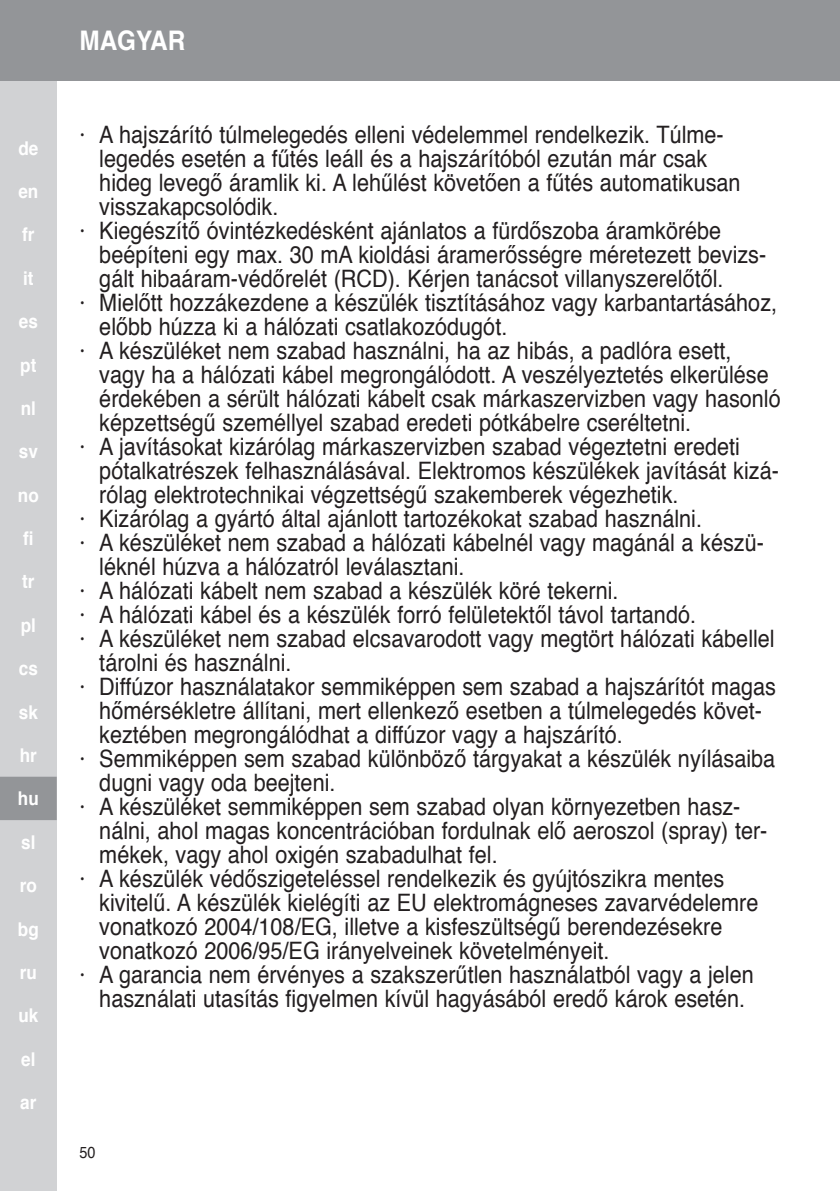
<style>
.page{position:relative;width:840px;height:1191px;background:#fff}
.page>*{position:absolute;margin:0;border:0;box-sizing:border-box;transform-origin:0 0}
.t1{font:700 27px "Helvetica";color:#fff;scale:.9 1}
.t2{font:24px "Helvetica";color:#231f20;scale:.9 1}
.t3{font:700 19px "Helvetica";color:#fff;scale:.9 1}
.t4{font:16px "Helvetica";color:#231f20;scale:.9 1}
</style>
<div class="page">
<div style="left:0;top:0;width:57px;height:1191px;background:#d1d2d4"></div>
<div style="left:0;top:0;width:839px;height:80px;background:#939598"></div>
<div style="left:0;top:776px;width:57px;height:44px;background:#939598"></div>
<p class="t3" style="left:18px;top:132px;width:24px">de</p>
<p class="t3" style="left:18px;top:176px;width:24px">en</p>
<p class="t3" style="left:22px;top:219px;width:15px">fr</p>
<p class="t3" style="left:23px;top:263px;width:13px">it</p>
<p class="t3" style="left:19px;top:306px;width:23px">es</p>
<p class="t3" style="left:20px;top:349px;width:19px">pt</p>
<p class="t3" style="left:21px;top:393px;width:18px">nl</p>
<p class="t3" style="left:19px;top:436px;width:23px">sv</p>
<p class="t3" style="left:18px;top:480px;width:25px">no</p>
<p class="t3" style="left:23px;top:523px;width:13px">fi</p>
<p class="t3" style="left:22px;top:566px;width:15px">tr</p>
<p class="t3" style="left:21px;top:610px;width:18px">pl</p>
<p class="t3" style="left:19px;top:653px;width:23px">cs</p>
<p class="t3" style="left:19px;top:696px;width:23px">sk</p>
<p class="t3" style="left:20px;top:740px;width:20px">hr</p>
<p class="t3" style="left:18px;top:783px;width:25px">hu</p>
<p class="t3" style="left:21px;top:827px;width:17px">sl</p>
<p class="t3" style="left:20px;top:870px;width:20px">ro</p>
<p class="t3" style="left:18px;top:913px;width:25px">bg</p>
<p class="t3" style="left:20px;top:957px;width:20px">ru</p>
<p class="t3" style="left:18px;top:1000px;width:24px">uk</p>
<p class="t3" style="left:21px;top:1043px;width:17px">el</p>
<p class="t3" style="left:20px;top:1087px;width:19px">ar</p>
<p class="t1" style="left:79px;top:19px;width:119px">MAGYAR</p>
<p class="t2" style="left:79px;top:116px;width:717px">· A hajszárító túlmelegedés elleni védelemmel rendelkezik. Túlme-</p>
<p class="t2" style="left:99px;top:140px;width:676px">legedés esetén a fűtés leáll és a hajszárítóból ezután már csak</p>
<p class="t2" style="left:99px;top:164px;width:713px">hideg levegő áramlik ki. A lehűlést követően a fűtés automatikusan</p>
<p class="t2" style="left:99px;top:188px;width:200px">visszakapcsolódik.</p>
<p class="t2" style="left:79px;top:212px;width:714px">· Kiegészítő óvintézkedésként ajánlatos a fürdőszoba áramkörébe</p>
<p class="t2" style="left:99px;top:236px;width:742px">beépíteni egy max. 30 mA kioldási áramerősségre méretezett bevizs-</p>
<p class="t2" style="left:99px;top:260px;width:694px">gált hibaáram-védőrelét (RCD). Kérjen tanácsot villanyszerelőtől.</p>
<p class="t2" style="left:79px;top:284px;width:776px">· Mielőtt hozzákezdene a készülék tisztításához vagy karbantartásához,</p>
<p class="t2" style="left:99px;top:308px;width:454px">előbb húzza ki a hálózati csatlakozódugót.</p>
<p class="t2" style="left:79px;top:332px;width:725px">· A készüléket nem szabad használni, ha az hibás, a padlóra esett,</p>
<p class="t2" style="left:99px;top:356px;width:745px">vagy ha a hálózati kábel megrongálódott. A veszélyeztetés elkerülése</p>
<p class="t2" style="left:99px;top:380px;width:758px">érdekében a sérült hálózati kábelt csak márkaszervizben vagy hasonló</p>
<p class="t2" style="left:99px;top:404px;width:658px">képzettségű személlyel szabad eredeti pótkábelre cseréltetni.</p>
<p class="t2" style="left:79px;top:428px;width:734px">· A javításokat kizárólag márkaszervizben szabad végeztetni eredeti</p>
<p class="t2" style="left:99px;top:452px;width:756px">pótalkatrészek felhasználásával. Elektromos készülékek javítását kizá-</p>
<p class="t2" style="left:99px;top:476px;width:644px">rólag elektrotechnikai végzettségű szakemberek végezhetik.</p>
<p class="t2" style="left:79px;top:500px;width:693px">· Kizárólag a gyártó által ajánlott tartozékokat szabad használni.</p>
<p class="t2" style="left:79px;top:524px;width:761px">· A készüléket nem szabad a hálózati kábelnél vagy magánál a készü-</p>
<p class="t2" style="left:99px;top:548px;width:407px">léknél húzva a hálózatról leválasztani.</p>
<p class="t2" style="left:79px;top:572px;width:600px">· A hálózati kábelt nem szabad a készülék köré tekerni.</p>
<p class="t2" style="left:79px;top:596px;width:686px">· A hálózati kábel és a készülék forró felületektől távol tartandó.</p>
<p class="t2" style="left:79px;top:620px;width:773px">· A készüléket nem szabad elcsavarodott vagy megtört hálózati kábellel</p>
<p class="t2" style="left:99px;top:644px;width:215px">tárolni és használni.</p>
<p class="t2" style="left:79px;top:668px;width:775px">· Diffúzor használatakor semmiképpen sem szabad a hajszárítót magas</p>
<p class="t2" style="left:99px;top:692px;width:737px">hőmérsékletre állítani, mert ellenkező esetben a túlmelegedés követ-</p>
<p class="t2" style="left:99px;top:716px;width:583px">keztében megrongálódhat a diffúzor vagy a hajszárító.</p>
<p class="t2" style="left:79px;top:740px;width:774px">· Semmiképpen sem szabad különböző tárgyakat a készülék nyílásaiba</p>
<p class="t2" style="left:99px;top:764px;width:264px">dugni vagy oda beejteni.</p>
<p class="t2" style="left:79px;top:788px;width:735px">· A készüléket semmiképpen sem szabad olyan környezetben hasz-</p>
<p class="t2" style="left:99px;top:812px;width:743px">nálni, ahol magas koncentrációban fordulnak elő aeroszol (spray) ter-</p>
<p class="t2" style="left:99px;top:836px;width:444px">mékek, vagy ahol oxigén szabadulhat fel.</p>
<p class="t2" style="left:79px;top:860px;width:717px">· A készülék védőszigeteléssel rendelkezik és gyújtószikra mentes</p>
<p class="t2" style="left:99px;top:884px;width:733px">kivitelű. A készülék kielégíti az EU elektromágneses zavarvédelemre</p>
<p class="t2" style="left:99px;top:908px;width:693px">vonatkozó 2004/108/EG, illetve a kisfeszültségű berendezésekre</p>
<p class="t2" style="left:99px;top:932px;width:568px">vonatkozó 2006/95/EG irányelveinek követelményeit.</p>
<p class="t2" style="left:79px;top:956px;width:750px">· A garancia nem érvényes a szakszerűtlen használatból vagy a jelen</p>
<p class="t2" style="left:99px;top:980px;width:718px">használati utasítás figyelmen kívül hagyásából eredő károk esetén.</p>
<p class="t4" style="left:79px;top:1139px;width:19px">50</p>
</div>
